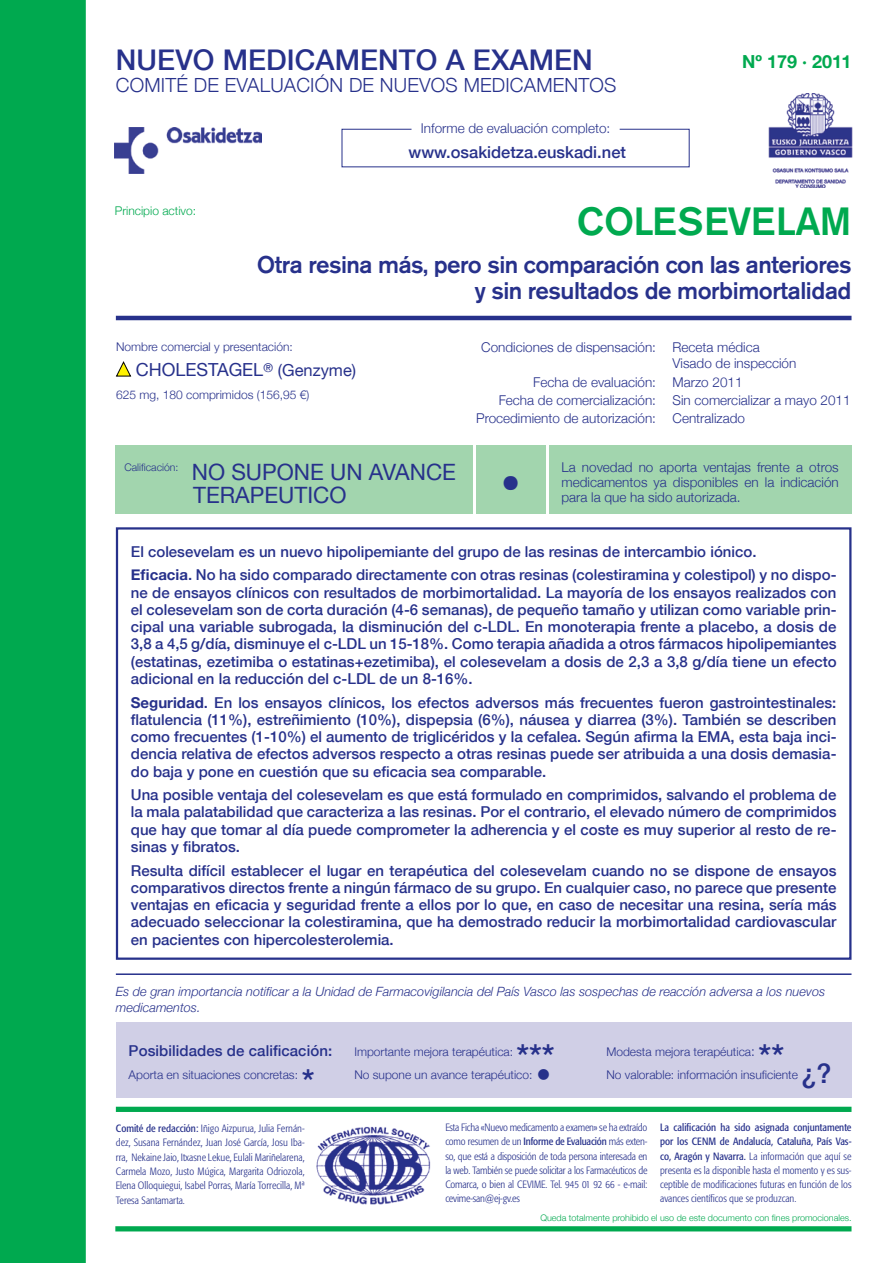
<style>
.page{position:relative;width:893px;height:1263px;background:#fff}
.page>*{position:absolute;margin:0;border:0;box-sizing:border-box;transform-origin:0 0}
.t1{font:500 39px "Akzidenz Grotesk BE";letter-spacing:-.02em;color:#00a94f}
.t2{font:500 34.5px "Helvetica Neue";color:#27318b}
.t3{font:500 28.5px "Helvetica Neue";letter-spacing:.005em;color:#27318b}
.t4{font:500 27px "Helvetica Neue";color:#27318b}
.t5{font:500 24px/25.5px "Akzidenz Grotesk BE";letter-spacing:-.02em;color:#27318b;text-align:right}
.t6{font:22.5px/22.5px "Helvetica Neue";color:#27318b}
.t7{font:300 19.5px "Helvetica Neue";letter-spacing:.01em;color:#27318b}
.t8{font:18px "Helvetica Neue";color:#27318b}
.t9{font:700 18px "Helvetica Neue";color:#00a94f}
.t10{font:500 16.5px "Helvetica Neue";color:#27318b}
.t11{font:500 15px/17.2px "Helvetica Neue";color:#27318b;text-align:justify}
.t12{font:300 13.5px/15px "Helvetica Neue";color:#27318b}
.t13{font:italic 300 12.75px/15.3px "Helvetica Neue";color:#27318b}
.t14{font:300 12px "Helvetica Neue";color:#27318b}
.t15{font:300 12px "Helvetica Neue";color:#00a94f}
.t16{font:300 condensed 10.5px/14.2px "Formata";color:#27318b;text-align:justify}
.t17{font:300 10.5px "Helvetica Neue";color:#27318b}
.t18{font:300 9px "Helvetica Neue";color:#00a94f}
.s1{font-size:16.5px}
.s2{font-weight:700}
.s3{font-size:13.5px}
.s4{font-weight:500;font-size:30px}
.s5{font-weight:400}
</style>
<div class="page">
<div style="left:0;top:0;width:86px;height:1263px;background:#00a94f"></div>
<img style="left:115px;top:128px;width:146px;height:45px">
<img style="left:768px;top:94px;width:85px;height:94px">
<hr style="left:116px;top:316px;width:735px;height:4px;background:#27318b">
<div style="left:116px;top:445px;width:357px;height:68px;background:#a2d5ae"></div>
<div style="left:549px;top:445px;width:302px;height:68px;background:#a2d5ae"></div>
<div style="left:476px;top:445px;width:70px;height:68px;background:#a2d5ae"></div>
<div style="left:115px;top:1226px;width:736px;height:5px;background:#00a94f"></div>
<div style="left:116px;top:1107px;width:735px;height:5px;background:#00a94f"></div>
<div style="left:116px;top:1023px;width:735px;height:75px;background:#d0cfe6"></div>
<hr style="left:116px;top:973px;width:735px;height:2px;background:#27318b">
<div style="left:116px;top:527px;width:735px;height:433px;border:2px solid #27318b"></div>
<img style="left:316px;top:1126px;width:115px;height:79px">
<svg style="left:116px;top:361px;width:15px;height:16px"></svg>
<p class="t3" style="left:116px;top:42px;width:478px">NUEVO MEDICAMENTO A EXAMEN</p>
<p class="t7" style="left:116px;top:73px;width:502px">COMITÉ DE EVALUACIÓN DE NUEVOS MEDICAMENTOS</p>
<p class="t12" style="left:421px;top:121px;width:191px">Informe de evaluación completo:</p>
<p class="t10" style="left:409px;top:142px;width:219px">www.osakidetza.euskadi.net</p>
<p class="t9" style="left:742px;top:50px;width:111px">Nº 179 · 2011</p>
<p class="t15" style="left:115px;top:203px;width:83px">Principio activo:</p>
<p class="t1" style="left:577px;top:197px;width:276px">COLESEVELAM</p>
<p class="t5" style="left:257px;top:252px;width:596px">Otra resina más, pero sin comparación con las anteriores y sin resultados de morbimortalidad</p>
<p class="t14" style="left:116px;top:339px;width:178px">Nombre comercial y presentación:</p>
<p class="t8" style="left:136px;top:359px;width:222px">CHOLESTAGEL<sup>®</sup> <span class="s1">(Genzyme)</span></p>
<p class="t14" style="left:116px;top:388px;width:195px">625 mg, 180 comprimidos (156,95 €)</p>
<p class="t12" style="left:672px;top:339px;width:125px;line-height:16.2px;text-indent:-191px">Condiciones de dispensación: Receta médica<br>Visado de inspección</p>
<p class="t12" style="left:533px;top:374px;width:211px">Fecha de evaluación: Marzo 2011</p>
<p class="t12" style="left:499px;top:392px;width:353px">Fecha de comercialización: Sin comercializar a mayo 2011</p>
<p class="t12" style="left:476px;top:411px;width:270px">Procedimiento de autorización: Centralizado</p>
<p class="t17" style="left:124px;top:461px;width:56px">Calificación:</p>
<p class="t6" style="left:192px;top:461px;width:266px">NO SUPONE UN AVANCE<br>TERAPEUTICO</p>
<p class="t12" style="left:561px;top:459px;width:279px;text-align:justify">La novedad no aporta ventajas frente a otros medicamentos ya disponibles en la indicación para la que ha sido autorizada.</p>
<p class="t11" style="left:131px;top:543px;width:627px">El colesevelam es un nuevo hipolipemiante del grupo de las resinas de intercambio iónico.</p>
<p class="t11" style="left:131px;top:566px;width:707px"><span class="s2">Eficacia</span>. No ha sido comparado directamente con otras resinas (colestiramina y colestipol) y no dispo&shy;ne de ensayos clínicos con resultados de morbimortalidad. La mayoría de los ensayos realizados con el colesevelam son de corta duración (4-6 semanas), de pequeño tamaño y utilizan como variable prin&shy;cipal una variable subrogada, la disminución del c-LDL. En monoterapia frente a placebo, a dosis de 3,8 a 4,5 g/día, disminuye el c-LDL un 15-18%. Como terapia añadida a otros fármacos hipolipemiantes (estatinas, ezetimiba o estatinas+ezetimiba), el colesevelam a dosis de 2,3 a 3,8 g/día tiene un efecto adicional en la reducción del c-LDL de un 8-16%.</p>
<p class="t11" style="left:131px;top:693px;width:707px"><span class="s2">Seguridad</span>. En los ensayos clínicos, los efectos adversos más frecuentes fueron gastrointestinales: flatulencia (11%), estreñimiento (10%), dispepsia (6%), náusea y diarrea (3%). También se describen como frecuentes (1-10%) el aumento de triglicéridos y la cefalea. Según afirma la EMA, esta baja inci&shy;dencia relativa de efectos adversos respecto a otras resinas puede ser atribuida a una dosis demasia&shy;do baja y pone en cuestión que su eficacia sea comparable.</p>
<p class="t11" style="left:131px;top:786px;width:707px">Una posible ventaja del colesevelam es que está formulado en comprimidos, salvando el problema de la mala palatabilidad que caracteriza a las resinas. Por el contrario, el elevado número de comprimidos que hay que tomar al día puede comprometer la adherencia y el coste es muy superior al resto de re&shy;sinas y fibratos.</p>
<p class="t11" style="left:131px;top:861px;width:707px">Resulta difícil establecer el lugar en terapéutica del colesevelam cuando no se dispone de ensayos comparativos directos frente a ningún fármaco de su grupo. En cualquier caso, no parece que presente ventajas en eficacia y seguridad frente a ellos por lo que, en caso de necesitar una resina, sería más adecuado seleccionar la colestiramina, que ha demostrado reducir la morbimortalidad cardiovascular en pacientes con hipercolesterolemia.</p>
<p class="t13" style="left:116px;top:984px;width:711px">Es de gran importancia notificar a la Unidad de Farmacovigilancia del País Vasco las sospechas de reacción adversa a los nuevos medicamentos.</p>
<p class="t11" style="left:129px;top:1041px;width:205px">Posibilidades de calificación:</p>
<p class="t14" style="left:354px;top:1044px;width:160px">Importante mejora terapéutica:</p>
<p class="t2" style="left:516px;top:1036px;width:40px">***</p>
<p class="t14" style="left:606px;top:1044px;width:150px">Modesta mejora terapéutica<span class="s3">:</span></p>
<p class="t2" style="left:759px;top:1036px;width:27px">**</p>
<p class="t14" style="left:129px;top:1067px;width:171px">Aporta en situaciones concretas:</p>
<p class="t2" style="left:302px;top:1061px;width:14px">*</p>
<p class="t14" style="left:354px;top:1067px;width:445px">No supone un avance terapéutico: <span class="s4">•</span> No valorable: información insuficiente</p>
<p class="t4" style="left:801px;top:1058px;width:32px">¿?</p>
<p class="t16" style="left:116px;top:1121px;width:190px"><span class="s5">Comité de redacción:</span> Iñigo Aizpurua, Julia Fernán&shy;dez, Susana Fernández, Juan José García, Josu Iba&shy;rra, Nekaine Jaio, Itxasne Lekue, Eulali Mariñelarena, Carmela Mozo, Justo Múgica, Margarita Odriozola, Elena Olloquiegui, Isabel Porras, María Torrecilla, Mª Teresa Santamarta.</p>
<p class="t16" style="left:445px;top:1120px;width:204px">Esta Ficha «Nuevo medicamento a examen» se ha extraído como resumen de un <span class="s5">Informe de Evaluación</span> más exten&shy;so, que está a disposición de toda persona interesada en la web. También se puede solicitar a los Farmacéuticos de Comarca, o bien al CEVIME. Tel. 945 01 92 66 - e-mail: cevime-san@ej-gv.es</p>
<p class="t16" style="left:660px;top:1120px;width:193px"><span class="s5">La calificación ha sido asignada conjuntamente por los CENM de Andalucía, Cataluña, País Vas&shy;co, Aragón y Navarra.</span> La información que aquí se presenta es la disponible hasta el momento y es sus&shy;ceptible de modificaciones futuras en función de los avances científicos que se produzcan.</p>
<p class="t18" style="left:540px;top:1212px;width:313px">Queda totalmente prohibido el uso de este documento con fines promocionales.</p>
</div>
